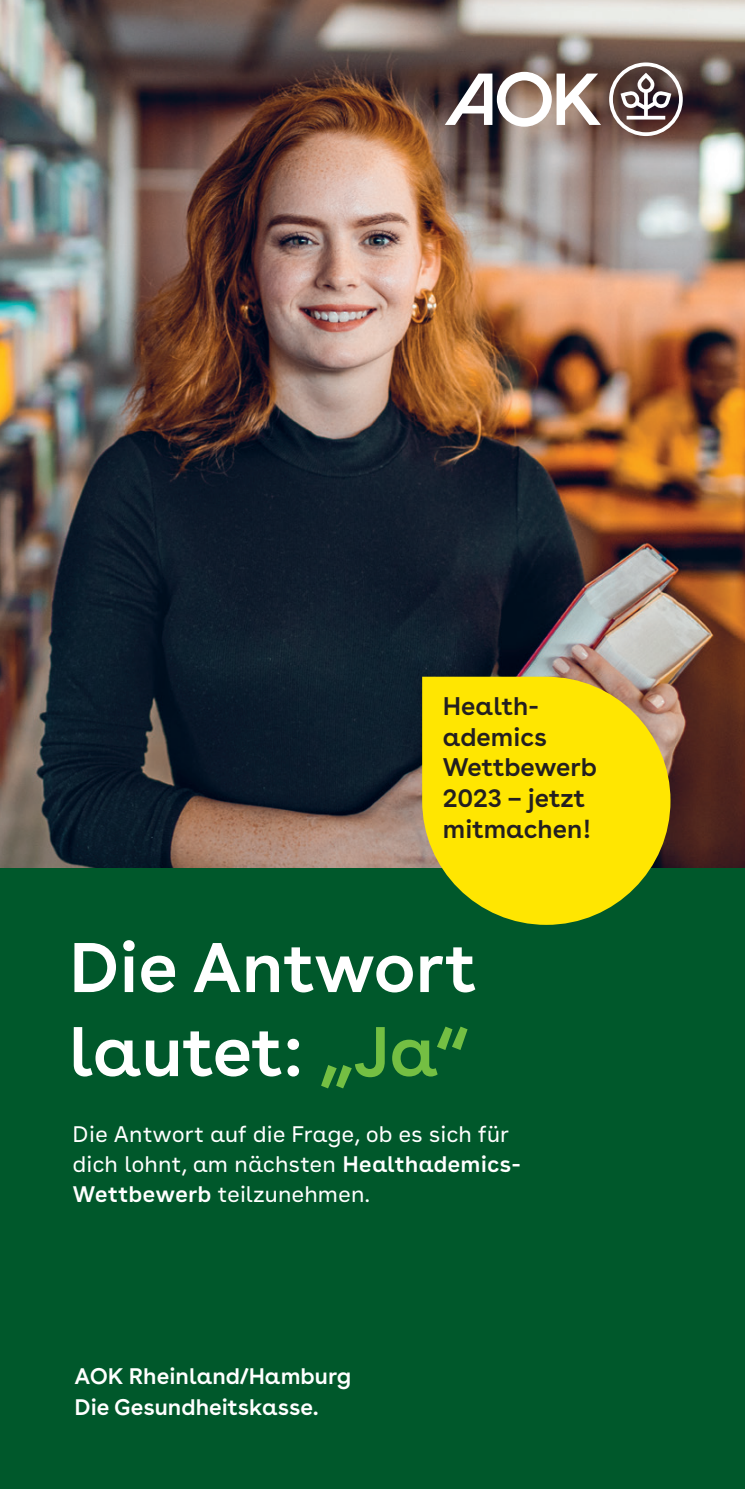
<style>
.page{position:relative;width:745px;height:1489px;background:#fff}
.page>*{position:absolute;margin:0;border:0;box-sizing:border-box;transform-origin:0 0}
.t1{font:600 70px/84px "AOK Buenos Aires";color:#fff}
.t2{font:600 25.5px/30.5px "AOK Buenos Aires";color:#231f20}
.t3{font:22.5px/30.5px "AOK Buenos Aires Text";color:#fff}
.t4{font:600 22.5px/30.5px "AOK Buenos Aires";color:#fff}
.s1{color:#74bf43}
.s2{font-weight:600}
</style>
<div class="page">
<img style="left:0;top:0;width:744px;height:868px">
<div style="left:0;top:868px;width:744px;height:620px;background:#00582b"></div>
<svg style="left:422px;top:676px;width:248px;height:248px;background:#e1d20c"></svg>
<svg style="left:444px;top:62px;width:238px;height:74px"></svg>
<p class="t2" style="left:442px;top:688px;width:156px">Health&shy;ademics<br>Wettbewerb<br>2023 – jetzt mitmachen!</p>
<h1 class="t1" style="left:69px;top:918px;width:409px">Die Antwort lautet: <span class="s1">„Ja“</span></h1>
<p class="t3" style="left:72px;top:1116px;width:449px">Die Antwort auf die Frage, ob es sich für dich lohnt, am nächsten <span class="s2">Healthademics-<br>Wettbewerb</span> teilzunehmen.</p>
<p class="t4" style="left:74px;top:1358px;width:278px">AOK Rheinland/Hamburg<br>Die Gesundheitskasse.</p>
</div>
